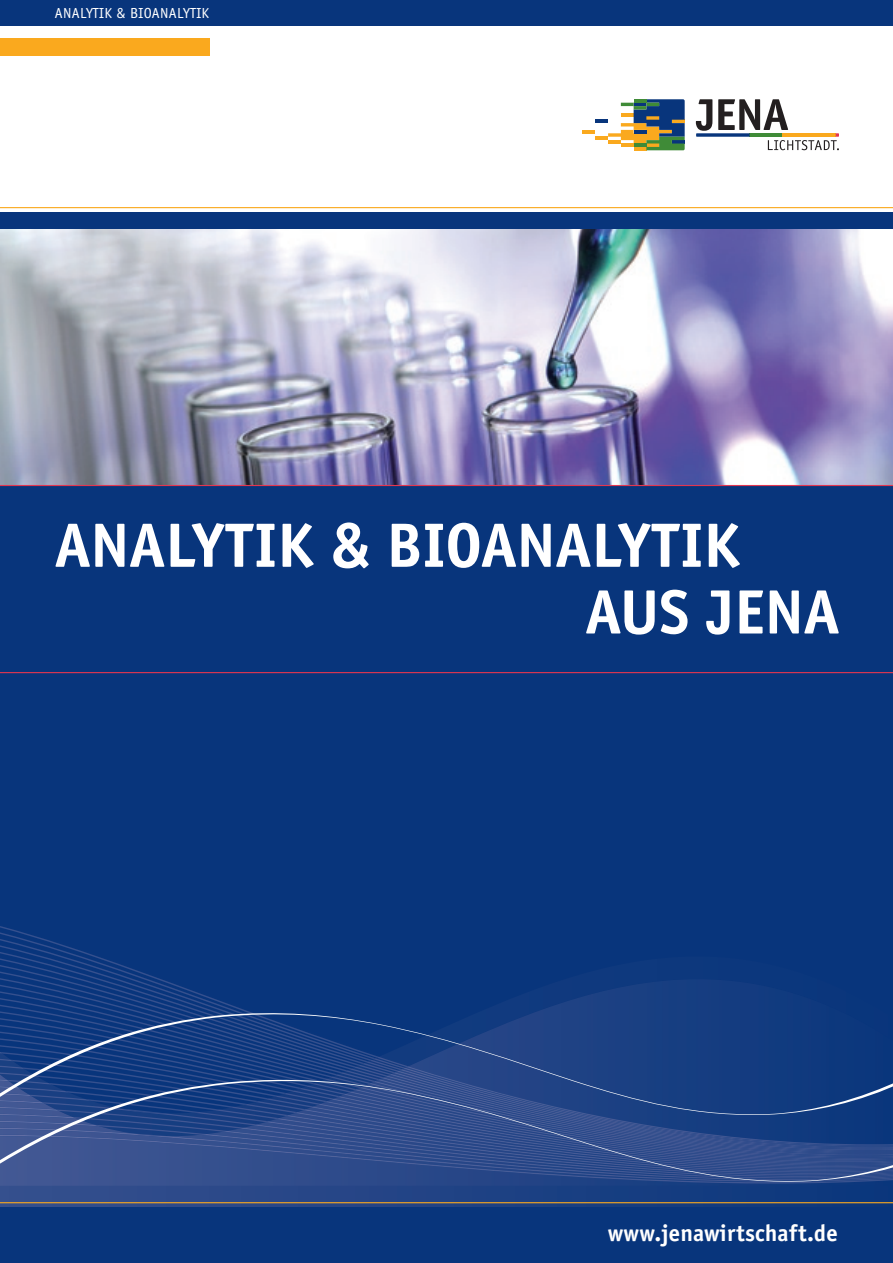
<style>
.page{position:relative;width:893px;height:1263px;background:#fff}
.page>*{position:absolute;margin:0;border:0;box-sizing:border-box;transform-origin:0 0}
.t1{font:700 64.5px/66.8px "Officina Sans";letter-spacing:.01em;color:#fff}
.t2{font:700 24px "Officina Sans";letter-spacing:.01em;color:#fff}
.t3{font:15px "Officina Sans";letter-spacing:.025em;color:#fff}
</style>
<div class="page">
<div style="left:0;top:213px;width:893px;height:1050px;background:#08357c"></div>
<div style="left:0;top:1186px;width:893px;height:22px;background:linear-gradient(to right,#364f8e,#0a367c)"></div>
<img style="left:542px;top:979px;width:226px;height:31px">
<img style="left:0;top:1185px;width:758px;height:1px">
<svg style="left:0;top:926px;width:62px;height:19px"></svg>
<svg style="left:0;top:945px;width:244px;height:65px"></svg>
<svg style="left:0;top:1118px;width:893px;height:67px;background:#324e8d"></svg>
<svg style="left:0;top:1010px;width:893px;height:108px"></svg>
<svg style="left:583px;top:99px;width:102px;height:51px"></svg>
<svg style="left:696px;top:99px;width:143px;height:51px"></svg>
<img style="left:0;top:230px;width:893px;height:255px">
<div style="left:0;top:0;width:893px;height:26px;background:#08357c"></div>
<div style="left:0;top:38px;width:210px;height:17px;background:#faa91e"></div>
<hr style="left:0;top:672px;width:893px;height:1px;background:#e33650">
<hr style="left:0;top:207px;width:893px;height:1px;background:#faa91e">
<hr style="left:0;top:1202px;width:893px;height:1px;background:#faa91e">
<hr style="left:0;top:485px;width:893px;height:1px;background:#e33650">
<div style="left:0;top:1207px;width:893px;height:56px;background:#08357c"></div>
<p class="t3" style="left:55px;top:5px;width:156px">ANALYTIK &amp; BIOANALYTIK</p>
<p class="t1" style="left:586px;top:511px;width:255px;text-indent:-531px">ANALYTIK &amp; BIOANALYTIK<br>AUS JENA</p>
<p class="t2" style="left:608px;top:1219px;width:231px">www.jenawirtschaft.de</p>
</div>
